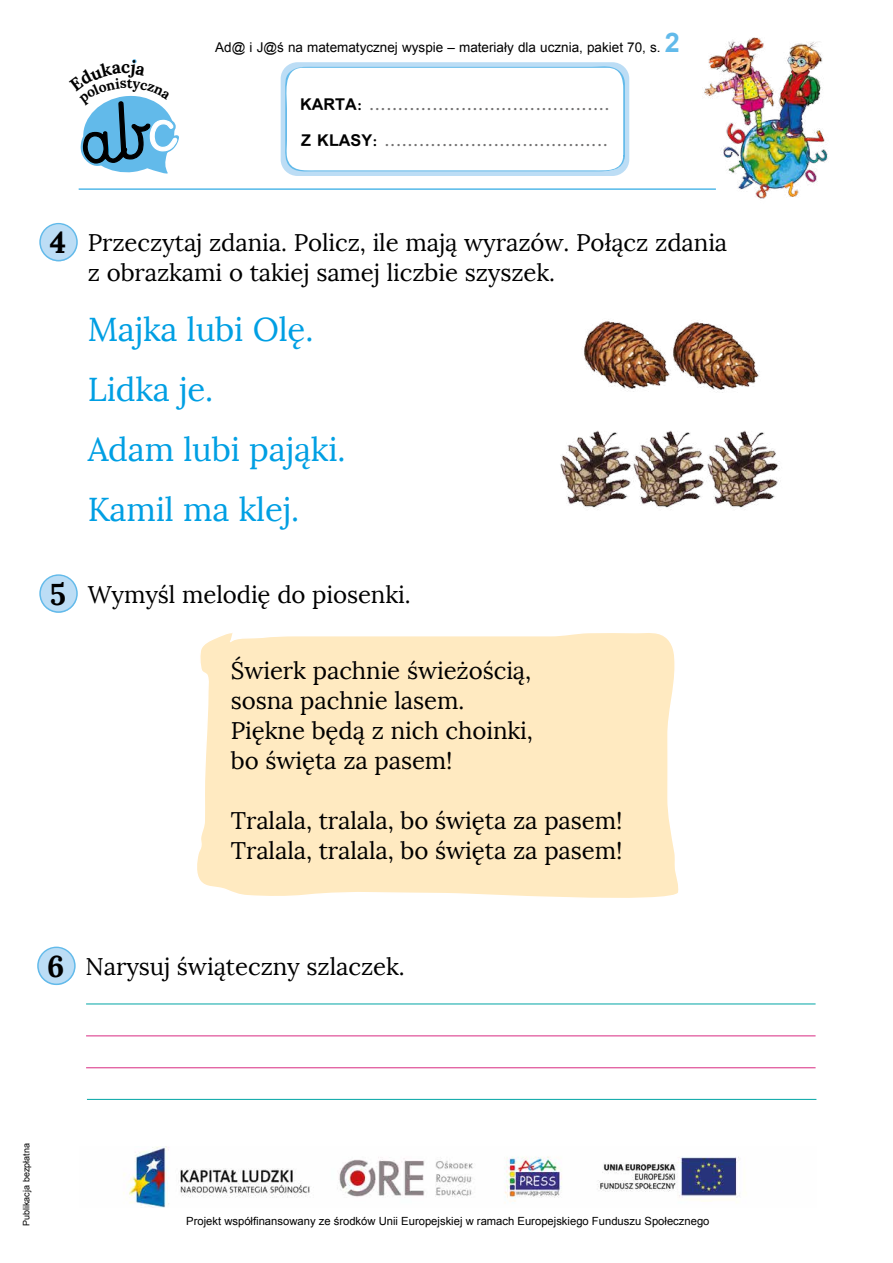
<style>
.page{position:relative;width:893px;height:1263px;background:#fff}
.page>*{position:absolute;margin:0;border:0;box-sizing:border-box;transform-origin:0 0}
.t1{font:33px/60px "Lora";letter-spacing:-.005em;color:#009fe3}
.t2{font:700 30px "Lora";color:#000}
.t3{font:24px/30px "Lora";letter-spacing:-.005em;color:#000}
.t4{font:700 18px/35.2px "Simplified Arabic";color:#706f6f}
.t5{font:700 17.55px "Lora";color:#000}
.t6{font:700 13.95px "Lora";color:#000}
.t7{font:13.5px "Arial";color:#000}
.t8{font:11.25px "Arial";color:#000}
.t9{font:9px "Arial";color:#000}
.s1{font-weight:700;font-size:27px;color:#62baea}
.s2{color:#000}
.s3{font-weight:700;font-size:30px}
</style>
<div class="page">
<hr style="left:79px;top:188px;width:637px;height:2px;background:#53b9e9">
<div style="left:281px;top:62px;width:348px;height:114px;background:#bcddf5;border-radius:17px"></div>
<svg style="left:282px;top:66px;width:343px;height:19px;background:#f0f8fd"></svg>
<img style="left:703px;top:37px;width:125px;height:162px">
<img style="left:123px;top:1147px;width:617px;height:60px">
<svg style="left:39px;top:223px;width:39px;height:38px"></svg>
<svg style="left:194px;top:85px;width:487px;height:813px"></svg>
<svg style="left:37px;top:946px;width:39px;height:39px"></svg>
<hr style="left:86px;top:1004px;width:730px;height:1px;background:#00a5a5">
<hr style="left:86px;top:1035px;width:730px;height:1px;background:#dd4290">
<hr style="left:86px;top:1067px;width:730px;height:1px;background:#dd4290">
<hr style="left:87px;top:1099px;width:729px;height:1px;background:#00a5a5">
<img style="left:670px;top:320px;width:90px;height:73px">
<img style="left:581px;top:319px;width:95px;height:73px">
<img style="left:556px;top:427px;width:73px;height:83px">
<img style="left:629px;top:427px;width:75px;height:83px">
<img style="left:704px;top:430px;width:76px;height:78px">
<svg style="left:39px;top:574px;width:39px;height:39px"></svg>
<svg style="left:80px;top:59px;width:99px;height:115px"></svg>
<p class="t5" style="left:121px;top:56px;width:11px">c</p>
<p class="t7" style="left:215px;top:38px;width:466px">Ad@ i J@ś na matematycznej wyspie – materiały dla ucznia, pakiet 70, s. <span class="s1">2</span></p>
<p class="t4" style="left:300px;top:87px;width:311px"><span class="s2">KARTA:</span> ..........................................<br><span class="s2">Z KLASY:</span> .......................................</p>
<p class="t2" style="left:50px;top:223px;width:18px">4</p>
<p class="t3" style="left:88px;top:228px;width:641px">Przeczytaj zdania. Policz, ile mają wyrazów. Połącz zdania z obrazkami o takiej samej liczbie szyszek.</p>
<h1 class="t1" style="left:88px;top:300px;width:259px">Majka lubi Olę.<br>Lidka je.<br>Adam lubi pająki.<br>Kamil ma klej.</h1>
<p class="t6" style="left:119px;top:227px;width:9px">a</p>
<p class="t3" style="left:50px;top:579px;width:362px"><span class="s3">5</span> Wymyśl melodię do piosenki.</p>
<p class="t3" style="left:231px;top:656px;width:304px">Świerk pachnie świeżością, sosna pachnie lasem.<br>Piękne będą z nich choinki, bo święta za pasem!</p>
<p class="t3" style="left:231px;top:806px;width:393px">Tralala, tralala, bo święta za pasem!<br>Tralala, tralala, bo święta za pasem!</p>
<p class="t3" style="left:47px;top:951px;width:359px"><span class="s3">6</span> Narysuj świąteczny szlaczek.</p>
<p class="t9" style="left:20px;top:1226px;width:84px;rotate:-90deg">Publikacja bezpłatna</p>
<p class="t8" style="left:186px;top:1213px;width:525px">Projekt współfinansowany ze środków Unii Europejskiej w ramach Europejskiego Funduszu Społecznego</p>
</div>
